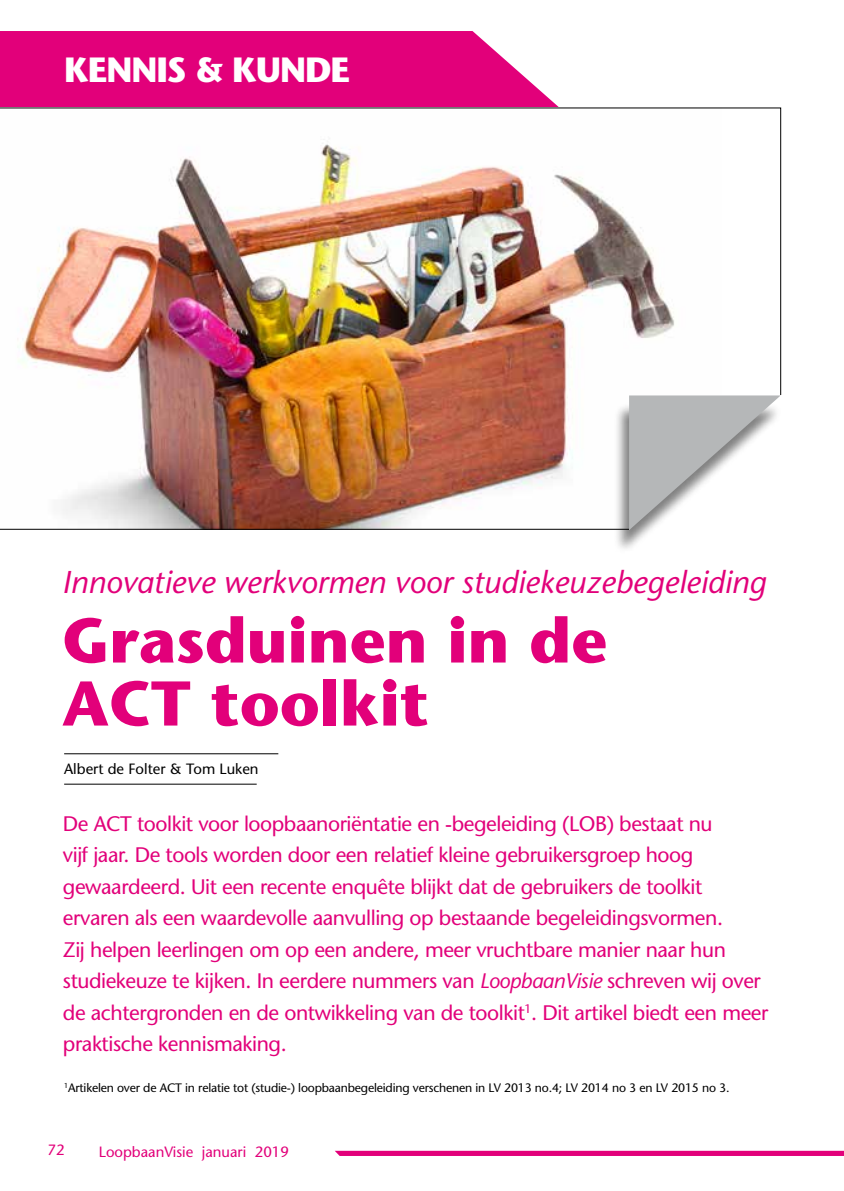
<style>
.page{position:relative;width:844px;height:1191px;background:#fff}
.page>*{position:absolute;margin:0;border:0;box-sizing:border-box;transform-origin:0 0}
.t1{font:700 63px/63px "Stone Sans";color:#e2007a}
.t2{font:700 35px "Stone Sans";letter-spacing:-.03em;color:#fff}
.t3{font:italic 31.5px "Stone Sans";color:#e2007a}
.t4{font:21px/31.5px "Stone Sans";letter-spacing:-.02em;color:#e2007a}
.t5{font:14.88px "Stone Sans";color:#e2007a}
.t6{font:14.88px "Stone Sans";color:#000}
.t7{font:12.25px "Stone Sans";letter-spacing:-.015em;color:#000}
.s1{font-style:italic}
</style>
<div class="page">
<svg style="left:335px;top:1150px;width:508px;height:6px;background:#e5248c"></svg>
<svg style="left:0;top:31px;width:559px;height:77px;background:#e21584"></svg>
<img style="left:0;top:108px;width:780px;height:421px">
<hr style="left:64px;top:753px;width:214px;height:1px;background:#000">
<hr style="left:64px;top:783px;width:192px;height:1px;background:#000">
<div style="left:614px;top:402px;width:168px;height:153px;background:#000;opacity:.5"></div>
<svg style="left:629px;top:395px;width:151px;height:135px"></svg>
<h2 class="t2" style="left:64px;top:48px;width:287px">KENNIS &amp; KUNDE</h2>
<h3 class="t3" style="left:62px;top:562px;width:705px">Innovatieve werkvormen voor studiekeuzebegeleiding</h3>
<h1 class="t1" style="left:62px;top:608px;width:546px">Grasduinen in de<br>ACT toolkit</h1>
<p class="t6" style="left:64px;top:759px;width:196px">Albert de Folter &amp; Tom Luken</p>
<p class="t4" style="left:63px;top:807px;width:707px">De ACT toolkit voor loopbaanoriëntatie en -begeleiding (LOB) bestaat nu<br>vijf jaar. De tools worden door een relatief kleine gebruikersgroep hoog gewaardeerd. Uit een recente enquête blijkt dat de gebruikers de toolkit ervaren als een waardevolle aanvulling op bestaande begeleidingsvormen.<br>Zij helpen leerlingen om op een andere, meer vruchtbare manier naar hun studiekeuze te kijken. In eerdere nummers van <span class="s1">LoopbaanVisie</span> schreven wij over de achtergronden en de ontwikkeling van de toolkit<sup>1</sup>. Dit artikel biedt een meer praktische kennismaking.</p>
<p class="t7" style="left:64px;top:1080px;width:666px"><sup>1</sup>Artikelen over de ACT in relatie tot (studie-) loopbaanbegeleiding verschenen in LV 2013 no.4; LV 2014 no 3 en LV 2015 no 3.</p>
<p class="t5" style="left:47px;top:1141px;width:19px">72</p>
<p class="t5" style="left:99px;top:1142px;width:192px">LoopbaanVisie januari 2019</p>
</div>
